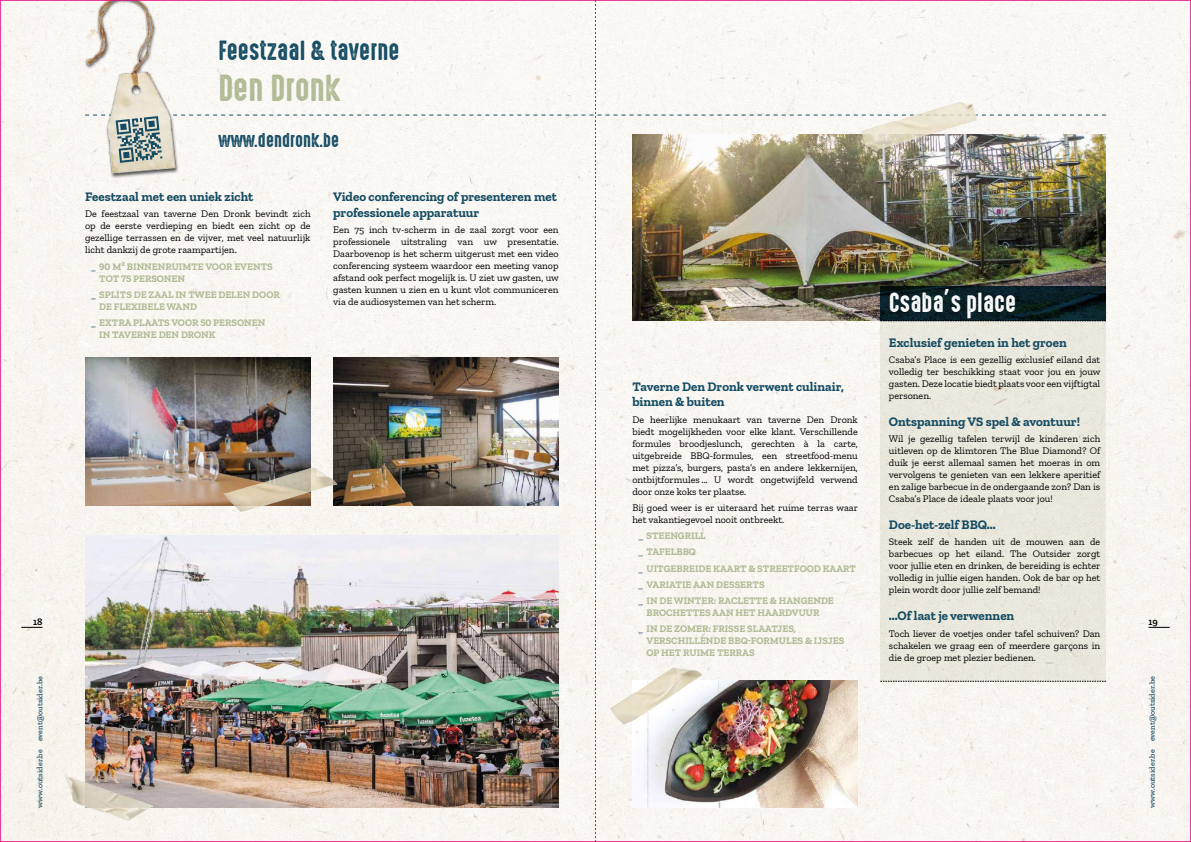
<style>
.page{position:relative;width:1191px;height:842px;background:#fff}
.page>*{position:absolute;margin:0;border:0;box-sizing:border-box;transform-origin:0 0}
.t1{font:34px "High Voltage Rough";color:#b1bb95}
.t2{font:25px "High Voltage Rough";color:#154c63}
.t3{font:25px "High Voltage Rough";color:#fff}
.t4{font:18px "High Voltage Rough";color:#154c63}
.t5{font:700 13px/15.6px "Zilla Slab";color:#154c63}
.t6{font:10px/12px "Zilla Slab";color:#000;text-align:justify}
.t7{font:700 10px/16.2px "Zilla Slab";color:#b1bb95}
.t8{font:600 10px "Zilla Slab";color:#000}
.t9{font:500 8px "Zilla Slab";color:#154c63}
.s1{font-weight:400;color:#154c63}
</style>
<div class="page">
<div style="left:2px;top:2px;width:1187px;height:838px;background:#f9f6f1"></div>
<div style="left:76px;top:2px;width:9px;height:179px;background:#faf7f3"></div>
<img style="left:64px;top:774px;width:10px;height:27px">
<svg style="left:21px;top:627px;width:22px;height:1px"></svg>
<svg style="left:1148px;top:627px;width:21px;height:1px"></svg>
<img style="left:85px;top:0;width:1021px;height:842px">
<h2 class="t2" style="left:218px;top:37px;width:183px">Feestzaal &amp; taverne</h2>
<h1 class="t1" style="left:218px;top:70px;width:124px">Den Dronk</h1>
<h3 class="t4" style="left:218px;top:130px;width:122px">www.dendronk.be</h3>
<h3 class="t5" style="left:333px;top:189px;width:225px">Video conferencing of presenteren met professionele apparatuur</h3>
<p class="t6" style="left:333px;top:224px;width:227px">Een 75 inch tv-scherm in de zaal zorgt voor een professionele uitstraling van uw presentatie.<br>Daarbovenop is het scherm uitgerust met een video conferencing systeem waardoor een meeting vanop afstand ook perfect mogelijk is. U ziet uw gasten, uw gasten kunnen u zien en u kunt vlot communiceren via de audiosystemen van het scherm.</p>
<h3 class="t5" style="left:85px;top:189px;width:170px">Feestzaal met een uniek zicht</h3>
<p class="t6" style="left:85px;top:208px;width:227px">De feestzaal van taverne Den Dronk bevindt zich op de eerste verdieping en biedt een zicht op de gezellige terrassen en de vijver, met veel natuurlijk licht dankzij de grote raampartijen.</p>
<p class="t7" style="left:99px;top:260px;width:175px;line-height:12px;text-indent:-8px"><span class="s1">_</span> 90 M² BINNENRUIMTE VOOR EVENTS<br>TOT 75 PERSONEN</p>
<p class="t7" style="left:99px;top:288px;width:182px;line-height:12px;text-indent:-8px"><span class="s1">_</span> SPLITS DE ZAAL IN TWEE DELEN DOOR<br>DE FLEXIBELE WAND</p>
<p class="t7" style="left:99px;top:317px;width:167px;line-height:12px;text-indent:-8px"><span class="s1">_</span> EXTRA PLAATS VOOR 50 PERSONEN<br>IN TAVERNE DEN DRONK</p>
<h2 class="t3" style="left:889px;top:289px;width:129px">Csaba’s place</h2>
<h3 class="t5" style="left:889px;top:335px;width:179px">Exclusief genieten in het groen</h3>
<p class="t6" style="left:889px;top:354px;width:213px">Csaba’s Place is een gezellig exclusief eiland dat volledig ter beschikking staat voor jou en jouw gasten. Deze locatie biedt plaats voor een vijftigtal personen.</p>
<h3 class="t5" style="left:889px;top:414px;width:193px">Ontspanning VS spel &amp; avontuur!</h3>
<p class="t6" style="left:889px;top:433px;width:213px">Wil je gezellig tafelen terwijl de kinderen zich uitleven op de klimtoren The Blue Diamond? Of duik je eerst allemaal samen het moeras in om vervolgens te genieten van een lekkere aperitief en zalige barbecue in de ondergaande zon? Dan is Csaba’s Place de ideale plaats voor jou!</p>
<h3 class="t5" style="left:889px;top:517px;width:108px">Doe-het-zelf BBQ...</h3>
<p class="t6" style="left:889px;top:536px;width:213px">Steek zelf de handen uit de mouwen aan de barbecues op het eiland. The Outsider zorgt voor jullie eten en drinken, de bereiding is echter volledig in jullie eigen handen. Ook de bar op het plein wordt door jullie zelf bemand!</p>
<h3 class="t5" style="left:889px;top:608px;width:127px">...Of laat je verwennen</h3>
<p class="t6" style="left:889px;top:627px;width:213px">Toch liever de voetjes onder tafel schuiven? Dan schakelen we graag een of meerdere garçons in die de groep met plezier bedienen.</p>
<h3 class="t5" style="left:632px;top:379px;width:213px">Taverne Den Dronk verwent culinair, binnen &amp; buiten</h3>
<p class="t6" style="left:632px;top:413px;width:227px">De heerlijke menukaart van taverne Den Dronk biedt mogelijkheden voor elke klant. Verschillende formules broodjeslunch, gerechten à la carte, uitgebreide BBQ-formules, een streetfood-menu met pizza’s, burgers, pasta’s en andere lekkernijen, ontbijtformules ... U wordt ongetwijfeld verwend door onze koks ter plaatse.</p>
<p class="t6" style="left:632px;top:502px;width:227px">Bij goed weer is er uiteraard het ruime terras waar het vakantiegevoel nooit ontbreekt.</p>
<p class="t7" style="left:638px;top:528px;width:220px"><span class="s1">_</span> STEENGRILL<br><span class="s1">_</span> TAFELBBQ<br><span class="s1">_</span> UITGEBREIDE KAART &amp; STREETFOOD KAART <span class="s1">_</span> VARIATIE AAN DESSERTS<br><span class="s1">_</span> IN DE WINTER: RACLETTE &amp; HANGENDE</p>
<p class="t7" style="left:638px;top:605px;width:183px;text-indent:8px">BROCHETTES AAN HET HAARDVUUR <span class="s1">_</span> IN DE ZOMER: FRISSE SLAATJES,</p>
<p class="t7" style="left:646px;top:635px;width:199px;line-height:12px">VERSCHILLENDE BBQ-FORMULES &amp; IJSJES<br>OP HET RUIME TERRAS</p>
<p class="t8" style="left:33px;top:616px;width:11px">18</p>
<p class="t8" style="left:1148px;top:616px;width:11px">19</p>
<p class="t9" style="left:35px;top:808px;width:133px;rotate:-90deg">www.outsider.be event@outsider.be</p>
<p class="t9" style="left:1147px;top:808px;width:133px;rotate:-90deg">www.outsider.be event@outsider.be</p>
</div>
